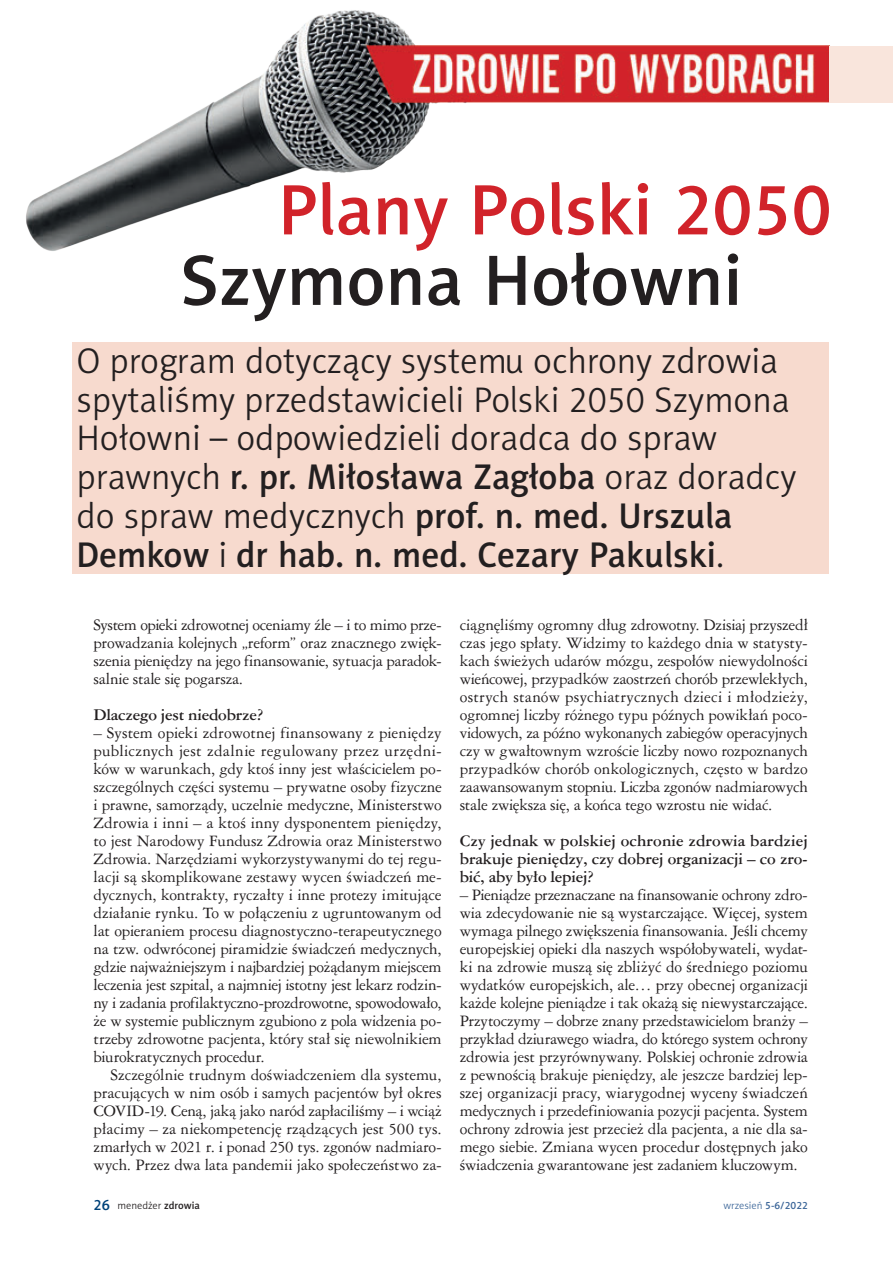
<style>
.page{position:relative;width:893px;height:1263px;background:#fff}
.page>*{position:absolute;margin:0;border:0;box-sizing:border-box;transform-origin:0 0}
.Tytul_1{font:72px/70.5px "Naomi Sans EFN Medium";color:#d1232a}
.lead{font:36px/39px "Naomi Sans EFN Light";color:#231f20}
.tekst_bez_wciecia{font:15px/18px "Ameri Garmnd PL";letter-spacing:-.015em;color:#231f20;text-align:justify}
.tekst{font:15px/18px "Ameri Garmnd PL";letter-spacing:-.015em;color:#231f20;text-align:justify}
.Wywiad_pytanie{font:700 15px/18px "Ameri Garmnd PL";letter-spacing:-.015em;color:#231f20;text-align:justify}
.t1{font:10.5px "Naomi Sans EFN Light";color:#231f20}
.t2{font:10.5px "Naomi Sans EFN Light";color:#3d6799}
.s1{color:#231f20}
.s2{font-family:"Naomi Sans EFN Medium"}
.s3{font-family:"Naomi Sans EFN Medium";font-size:15px;color:#004279}
</style>
<div class="page">
<img style="left:26px;top:10px;width:804px;height:241px">
<div style="left:829px;top:46px;width:64px;height:57px;background:#f9e5dc"></div>
<div style="left:72px;top:342px;width:757px;height:232px;background:#f7dace"></div>
<p class="Tytul_1" style="left:180px;top:174px;width:653px;text-indent:98px">Plany Polski 2050<br><span class="s1">Szymona Hołowni</span></p>
<p class="lead" style="left:77px;top:341px;width:721px">O program dotyczący systemu ochrony zdrowia spytaliśmy przedstawicieli Polski 2050 Szymona Hołowni – odpowiedzieli doradca do spraw prawnych <span class="s2">r. pr. Miłosława Zagłoba</span> oraz doradcy do spraw medycznych <span class="s2">prof. n. med. Urszula Demkow</span> i <span class="s2">dr hab. n. med. Cezary Pakulski</span>.</p>
<p class="tekst_bez_wciecia" style="left:94px;top:615px;width:350px">System opieki zdrowotnej oceniamy źle – i to mimo prze&shy;prowadzania kolejnych „reform” oraz znacznego zwięk&shy;szenia pieniędzy na jego finansowanie, sytuacja paradok&shy;salnie stale się pogarsza.</p>
<p class="Wywiad_pytanie" style="left:94px;top:705px;width:171px">Dlaczego jest niedobrze?</p>
<p class="tekst_bez_wciecia" style="left:94px;top:723px;width:350px">– System opieki zdrowotnej finansowany z pieniędzy publicznych jest zdalnie regulowany przez urzędni&shy;ków w warunkach, gdy ktoś inny jest właścicielem po&shy;szczególnych części systemu – prywatne osoby fizyczne i prawne, samorządy, uczelnie medyczne, Ministerstwo Zdrowia i inni – a ktoś inny dysponentem pieniędzy, to jest Narodowy Fundusz Zdrowia oraz Ministerstwo Zdrowia. Narzędziami wykorzystywanymi do tej regu&shy;lacji są skomplikowane zestawy wycen świadczeń me&shy;dycznych, kontrakty, ryczałty i inne protezy imitujące działanie rynku. To w połączeniu z ugruntowanym od lat opieraniem procesu diagnostyczno-terapeutycznego na tzw. odwróconej piramidzie świadczeń medycznych, gdzie najważniejszym i najbardziej pożądanym miejscem leczenia jest szpital, a najmniej istotny jest lekarz rodzin&shy;ny i zadania profilaktyczno-prozdrowotne, spowodowało, że w systemie publicznym zgubiono z pola widzenia po&shy;trzeby zdrowotne pacjenta, który stał się niewolnikiem biurokratycznych procedur.</p>
<p class="tekst" style="left:94px;top:1065px;width:350px;text-indent:17px">Szczególnie trudnym doświadczeniem dla systemu, pracujących w nim osób i samych pacjentów był okres COVID-19. Ceną, jaką jako naród zapłaciliśmy – i wciąż płacimy – za niekompetencję rządzących jest 500 tys. zmarłych w 2021 r. i ponad 250 tys. zgonów nadmiaro&shy;wych. Przez dwa lata pandemii jako społeczeństwo za-</p>
<p class="tekst" style="left:460px;top:615px;width:350px">ciągnęliśmy ogromny dług zdrowotny. Dzisiaj przyszedł czas jego spłaty. Widzimy to każdego dnia w statysty&shy;kach świeżych udarów mózgu, zespołów niewydolności wieńcowej, przypadków zaostrzeń chorób przewlekłych, ostrych stanów psychiatrycznych dzieci i młodzieży, ogromnej liczby różnego typu późnych powikłań poco&shy;vidowych, za późno wykonanych zabiegów operacyjnych czy w gwałtownym wzroście liczby nowo rozpoznanych przypadków chorób onkologicznych, często w bardzo zaawansowanym stopniu. Liczba zgonów nadmiarowych stale zwiększa się, a końca tego wzrostu nie widać.</p>
<p class="Wywiad_pytanie" style="left:460px;top:831px;width:350px">Czy jednak w polskiej ochronie zdrowia bardziej brakuje pieniędzy, czy dobrej organizacji – co zro&shy;bić, aby było lepiej?</p>
<p class="tekst_bez_wciecia" style="left:460px;top:885px;width:350px">– Pieniądze przeznaczane na finansowanie ochrony zdro&shy;wia zdecydowanie nie są wystarczające. Więcej, system wymaga pilnego zwiększenia finansowania. Jeśli chcemy europejskiej opieki dla naszych współobywateli, wydat&shy;ki na zdrowie muszą się zbliżyć do średniego poziomu wydatków europejskich, ale… przy obecnej organizacji każde kolejne pieniądze i tak okażą się niewystarczające.<br>Przytoczymy – dobrze znany przedstawicielom branży – przykład dziurawego wiadra, do którego system ochrony zdrowia jest przyrównywany. Polskiej ochronie zdrowia z pewnością brakuje pieniędzy, ale jeszcze bardziej lep&shy;szej organizacji pracy, wiarygodnej wyceny świadczeń medycznych i przedefiniowania pozycji pacjenta. System ochrony zdrowia jest przecież dla pacjenta, a nie dla sa&shy;mego siebie. Zmiana wycen procedur dostępnych jako świadczenia gwarantowane jest zadaniem kluczowym.</p>
<p class="t1" style="left:94px;top:1199px;width:108px"><span class="s3">26</span> menedżer <span class="s2">zdrowia</span></p>
<p class="t2" style="left:723px;top:1199px;width:86px">wrzesień <span class="s2">5-6/2022</span></p>
</div>
